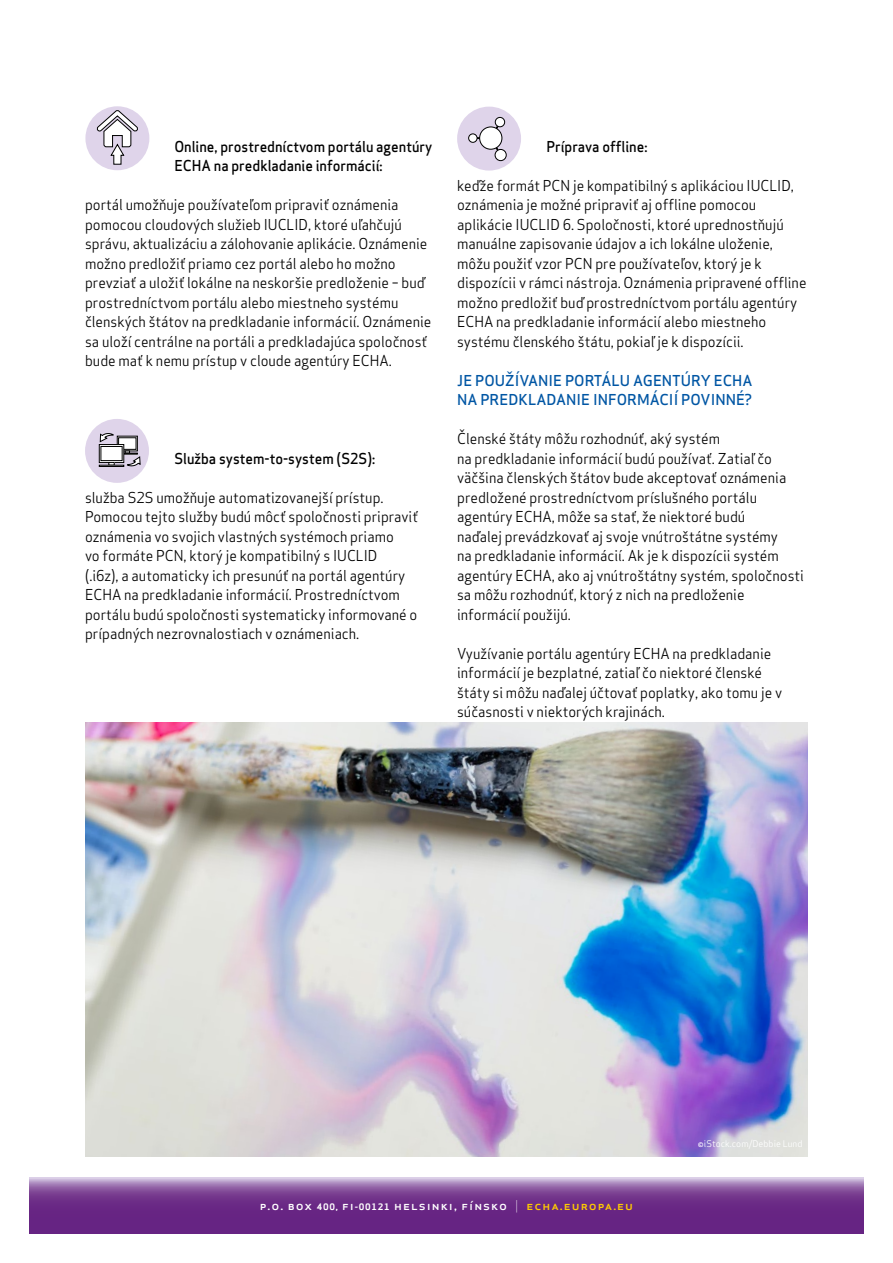
<style>
.page{position:relative;width:893px;height:1263px;background:#fff}
.page>*{position:absolute;margin:0;border:0;box-sizing:border-box;transform-origin:0 0}
.t1{font:14.7px/19.5px "Apex Sans";color:#000;scale:.95 1}
.t2{font:500 14.7px/19.5px "Apex Sans";color:#000;scale:.95 1}
.t3{font:500 14.7px/19.5px "Apex Sans";color:#0056a4}
.t4{font:500 12.15px "Apex Sans";letter-spacing:.075em;color:#fff;scale:1.08 1}
.t5{font:9px "Apex Sans";color:#fff}
.s1{font-weight:700;font-size:8.7px}
.s2{font-weight:700;font-size:8.25px}
.s3{font-weight:300}
.s4{color:#fc0}
</style>
<div class="page">
<svg style="left:30px;top:1178px;width:833px;height:55px;background:#793f92"></svg>
<div style="left:85px;top:106px;width:64px;height:64px;background:#dfd4ea;border-radius:50%"></div>
<svg style="left:97px;top:110px;width:41px;height:54px"></svg>
<div style="left:85px;top:419px;width:64px;height:64px;background:#dfd4ea;border-radius:50%"></div>
<div style="left:117px;top:436px;width:20px;height:15px;border:1px solid #000"></div>
<div style="left:119px;top:438px;width:17px;height:11px;background:#fff"></div>
<div style="left:99px;top:444px;width:25px;height:19px;border:1px solid #000"></div>
<div style="left:101px;top:446px;width:21px;height:15px;background:#fff"></div>
<div style="left:101px;top:446px;width:21px;height:15px;border:1px solid #000"></div>
<div style="left:99px;top:465px;width:25px;height:2px;border:1px solid #000"></div>
<svg style="left:100px;top:433px;width:13px;height:9px"></svg>
<svg style="left:99px;top:451px;width:41px;height:15px"></svg>
<img style="left:85px;top:723px;width:723px;height:434px">
<div style="left:457px;top:107px;width:64px;height:64px;background:#dfd4ea;border-radius:50%"></div>
<div style="left:480px;top:127px;width:22px;height:22px;background:#fff;border-radius:50%"></div>
<div style="left:479px;top:127px;width:23px;height:22px;border:1px solid #000;border-radius:50%"></div>
<div style="left:495px;top:117px;width:10px;height:10px;background:#fff;border-radius:50%"></div>
<div style="left:495px;top:117px;width:10px;height:10px;border:1px solid #000;border-radius:50%"></div>
<div style="left:495px;top:149px;width:11px;height:12px;background:#fff;border-radius:50%"></div>
<div style="left:495px;top:149px;width:11px;height:12px;border:1px solid #000;border-radius:50%"></div>
<div style="left:469px;top:134px;width:8px;height:8px;background:#fff;border-radius:50%"></div>
<div style="left:468px;top:134px;width:9px;height:8px;border:1px solid #000;border-radius:50%"></div>
<p class="t2" style="left:174px;top:134px;width:273px">Online, prostredníctvom portálu agentúry<br>ECHA na predkladanie informácií:</p>
<p class="t1" style="left:85px;top:193px;width:366px">portál umožňuje používateľom pripraviť oznámenia pomocou cloudových služieb IUCLID, ktoré uľahčujú správu, aktualizáciu a zálohovanie aplikácie. Oznámenie možno predložiť priamo cez portál alebo ho možno prevziať a uložiť lokálne na neskoršie predloženie – buď prostredníctvom portálu alebo miestneho systému členských štátov na predkladanie informácií. Oznámenie sa uloží centrálne na portáli a predkladajúca spoločnosť bude mať k nemu prístup v cloude agentúry ECHA.</p>
<p class="t2" style="left:174px;top:446px;width:213px">Služba system-to-system (S2S):</p>
<p class="t1" style="left:85px;top:486px;width:352px">služba S2S umožňuje automatizovanejší prístup.<br>Pomocou tejto služby budú môcť spoločnosti pripraviť oznámenia vo svojich vlastných systémoch priamo<br>vo formáte PCN, ktorý je kompatibilný s IUCLID<br>(.i6z), a automaticky ich presunúť na portál agentúry ECHA na predkladanie informácií. Prostredníctvom portálu budú spoločnosti systematicky informované o prípadných nezrovnalostiach v oznámeniach.</p>
<p class="t2" style="left:546px;top:134px;width:108px">Príprava offline:</p>
<p class="t1" style="left:457px;top:174px;width:369px">keďže formát PCN je kompatibilný s aplikáciou IUCLID, oznámenia je možné pripraviť aj offline pomocou aplikácie IUCLID 6. Spoločnosti, ktoré uprednostňujú manuálne zapisovanie údajov a ich lokálne uloženie, môžu použiť vzor PCN pre používateľov, ktorý je k dispozícii v rámci nástroja. Oznámenia pripravené offline možno predložiť buď prostredníctvom portálu agentúry ECHA na predkladanie informácií alebo miestneho systému členského štátu, pokiaľ je k dispozícii.</p>
<p class="t3" style="left:457px;top:368px;width:297px">JE POUŽÍVANIE PORTÁLU AGENTÚRY ECHA<br>NA PREDKLADANIE INFORMÁCIÍ POVINNÉ?</p>
<p class="t1" style="left:457px;top:427px;width:367px">Členské štáty môžu rozhodnúť, aký systém<br>na predkladanie informácií budú používať. Zatiaľ čo väčšina členských štátov bude akceptovať oznámenia predložené prostredníctvom príslušného portálu agentúry ECHA, môže sa stať, že niektoré budú<br>naďalej prevádzkovať aj svoje vnútroštátne systémy<br>na predkladanie informácií. Ak je k dispozícii systém agentúry ECHA, ako aj vnútroštátny systém, spoločnosti sa môžu rozhodnúť, ktorý z nich na predloženie informácií použijú.</p>
<p class="t1" style="left:457px;top:642px;width:344px">Využívanie portálu agentúry ECHA na predkladanie informácií je bezplatné, zatiaľ čo niektoré členské štáty si môžu naďalej účtovať poplatky, ako tomu je v súčasnosti v niektorých krajinách.</p>
<p class="t5" style="left:698px;top:1136px;width:106px">©iStock.com/Debbie Lund</p>
<p class="t4" style="left:260px;top:1195px;width:347px">p.o. box <span class="s1">400,</span> fi<span class="s2">-</span><span class="s1">00121</span> helsinki, fínsko <span class="s3">|</span> <span class="s4">echa.europa.eu</span></p>
</div>
